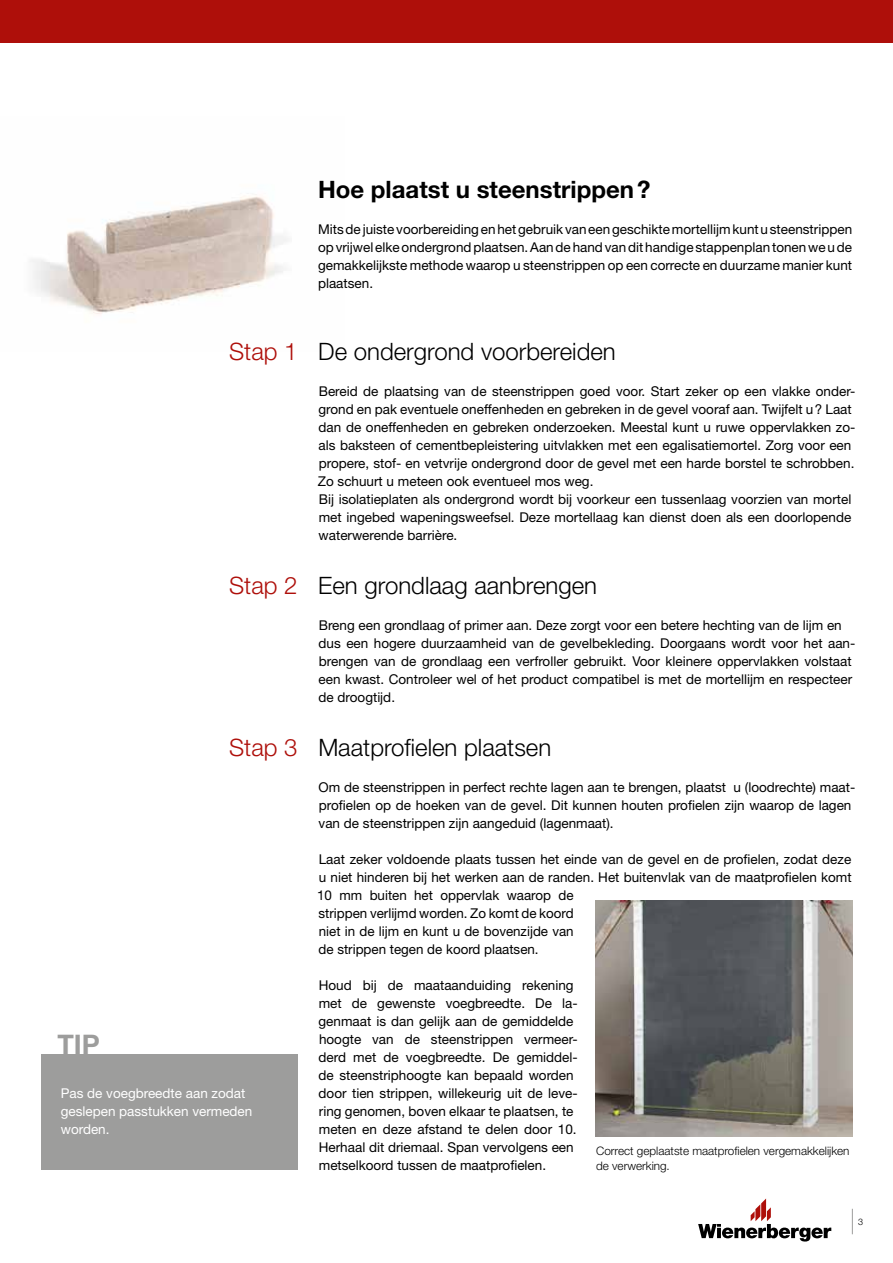
<style>
.page{position:relative;width:893px;height:1263px;background:#fff}
.page>*{position:absolute;margin:0;border:0;box-sizing:border-box;transform-origin:0 0}
.t1{font:700 27px "Helvetica Neue LT Std";color:#9d9d9c}
.t2{font:300 24px "Helvetica Neue LT Std";color:#000}
.t3{font:700 24px "Helvetica Neue LT Std";color:#000}
.t4{font:300 24px "Helvetica Neue LT Std";color:#ae0f0a}
.t5{font:13.5px/18px "Helvetica Neue LT Std";color:#000}
.t6{font:13.5px/18px "Helvetica Neue LT Std";color:#fff}
.t7{font:300 11.7px/15px "Helvetica Neue LT Std";color:#000}
.t8{font:300 9px "Helvetica Neue LT Std";color:#000}
</style>
<div class="page">
<svg style="left:852px;top:1209px;width:1px;height:25px"></svg>
<div style="left:0;top:0;width:893px;height:43px;background:#ae0f0a"></div>
<svg style="left:698px;top:1198px;width:133px;height:43px"></svg>
<img style="left:30px;top:196px;width:258px;height:118px">
<div style="left:41px;top:1054px;width:257px;height:115px;background:#9d9d9c"></div>
<img style="left:596px;top:900px;width:256px;height:236px">
<h2 class="t4" style="left:229px;top:337px;width:70px">Stap 1</h2>
<h2 class="t4" style="left:229px;top:571px;width:70px">Stap 2</h2>
<h1 class="t1" style="left:57px;top:1027px;width:44px">TIP</h1>
<h2 class="t4" style="left:229px;top:733px;width:70px">Stap 3</h2>
<p class="t6" style="left:61px;top:1084px;width:193px">Pas de voegbreedte aan zodat geslepen passtukken vermeden worden.</p>
<h2 class="t3" style="left:318px;top:175px;width:334px">Hoe plaatst u steenstrippen?</h2>
<p class="t5" style="left:318px;top:220px;width:536px;text-align:justify">Mits de juiste voorbereiding en het gebruik van een geschikte mortellijm kunt u steenstrippen op vrijwel elke ondergrond plaatsen. Aan de hand van dit handige stappenplan tonen we u de gemakkelijkste methode waarop u steenstrippen op een correcte en duurzame manier kunt plaatsen.</p>
<h2 class="t2" style="left:318px;top:337px;width:299px">De ondergrond voorbereiden</h2>
<p class="t5" style="left:318px;top:382px;width:539px">Bereid de plaatsing van de steenstrippen goed voor. Start zeker op een vlakke onder&shy;grond en pak eventuele oneffenheden en gebreken in de gevel vooraf aan. Twijfelt u? Laat dan de oneffenheden en gebreken onderzoeken. Meestal kunt u ruwe oppervlakken zo&shy;als baksteen of cementbepleistering uitvlakken met een egalisatiemortel. Zorg voor een propere, stof- en vetvrije ondergrond door de gevel met een harde borstel te schrobben.<br>Zo schuurt u meteen ook eventueel mos weg.<br>Bij isolatieplaten als ondergrond wordt bij voorkeur een tussenlaag voorzien van mortel met ingebed wapeningsweefsel. Deze mortellaag kan dienst doen als een doorlopende waterwerende barrière.</p>
<h2 class="t2" style="left:318px;top:571px;width:280px">Een grondlaag aanbrengen</h2>
<p class="t5" style="left:319px;top:616px;width:538px">Breng een grondlaag of primer aan. Deze zorgt voor een betere hechting van de lijm en dus een hogere duurzaamheid van de gevelbekleding. Doorgaans wordt voor het aan&shy;brengen van de grondlaag een verfroller gebruikt. Voor kleinere oppervlakken volstaat een kwast. Controleer wel of het product compatibel is met de mortellijm en respecteer de droogtijd.</p>
<h2 class="t2" style="left:318px;top:733px;width:234px">Maatprofielen plaatsen</h2>
<p class="t5" style="left:319px;top:778px;width:538px">Om de steenstrippen in perfect rechte lagen aan te brengen, plaatst u (loodrechte) maat&shy;profielen op de hoeken van de gevel. Dit kunnen houten profielen zijn waarop de lagen van de steenstrippen zijn aangeduid (lagenmaat).</p>
<p class="t5" style="left:317px;top:850px;width:536px">Laat zeker voldoende plaats tussen het einde van de gevel en de profielen, zodat deze u niet hinderen bij het werken aan de randen. Het buitenvlak van de maatprofielen komt 10 mm buiten het oppervlak waarop de<br>strippen verlijmd worden. Zo komt de koord<br>niet in de lijm en kunt u de bovenzijde van<br>de strippen tegen de koord plaatsen.</p>
<p class="t5" style="left:319px;top:976px;width:261px">Houd bij de maataanduiding rekening met de gewenste voegbreedte. De la&shy;genmaat is dan gelijk aan de gemiddelde hoogte van de steenstrippen vermeer&shy;derd met de voegbreedte. De gemiddel&shy;de steenstriphoogte kan bepaald worden door tien strippen, willekeurig uit de leve&shy;ring genomen, boven elkaar te plaatsen, te meten en deze afstand te delen door 10.<br>Herhaal dit driemaal. Span vervolgens een metselkoord tussen de maatprofielen.</p>
<p class="t7" style="left:596px;top:1143px;width:255px">Correct geplaatste maatprofielen vergemakkelijken de verwerking.</p>
<p class="t8" style="left:858px;top:1216px;width:7px">3</p>
</div>
